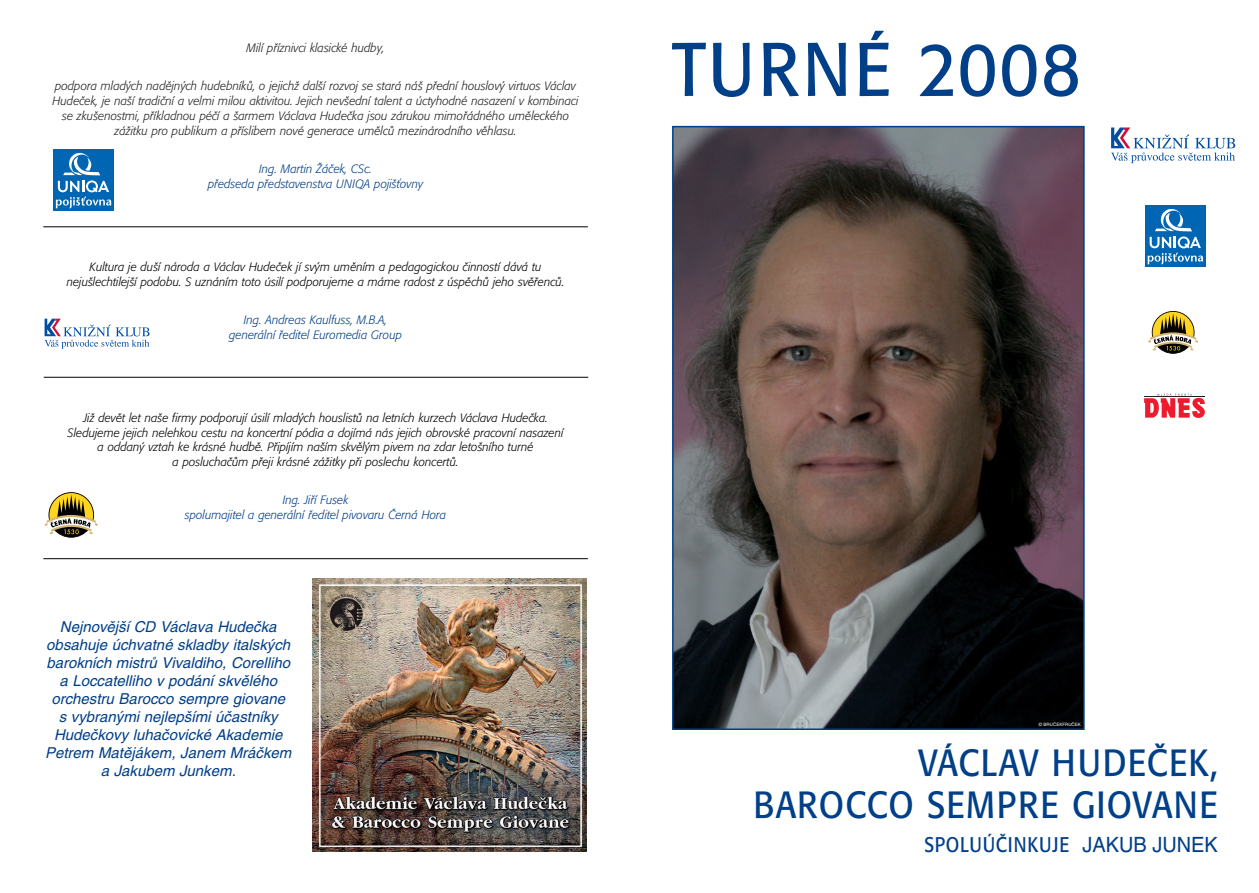
<style>
.page{position:relative;width:1259px;height:893px;background:#fff}
.page>*{position:absolute;margin:0;border:0;box-sizing:border-box;transform-origin:0 0}
.t1{font:75px "Formata CE";letter-spacing:.035em;color:#013f88;scale:.9 1}
.t2{font:37.5px/42px "Formata CE";letter-spacing:.035em;color:#013f88;text-align:right;scale:.9 1}
.t3{font:21px "Formata CE";letter-spacing:.035em;color:#013f88;scale:.86 1}
.t4{font:italic 15px/18px "Helvetica CE";color:#013f88;text-align:center}
.t5{font:italic 300 12px/14.9px "Formata CE";color:#000;text-align:center}
.t6{font:italic 300 12px/14.9px "Formata CE";color:#231f20;text-align:center}
.t7{font:italic 300 12px/14.9px "Formata CE";color:#013f88;text-align:center}
.t8{font:4.5px "Helvetica CE";color:#fff}
.s1{font-family:"Helvetica CE"}
</style>
<div class="page">
<img style="left:675px;top:129px;width:406px;height:598px">
<div style="left:672px;top:126px;width:412px;height:604px;border:2px solid #013f88"></div>
<svg style="left:45px;top:318px;width:105px;height:31px"></svg>
<hr style="left:43px;top:226px;width:545px;height:1px;background:#000">
<hr style="left:44px;top:377px;width:544px;height:1px;background:#000">
<hr style="left:43px;top:558px;width:545px;height:1px;background:#000">
<img style="left:313px;top:578px;width:273px;height:273px">
<div style="left:53px;top:150px;width:61px;height:61px;background:#0066b3"></div>
<svg style="left:56px;top:152px;width:55px;height:56px"></svg>
<svg style="left:45px;top:492px;width:53px;height:45px"></svg>
<svg style="left:1111px;top:127px;width:124px;height:36px"></svg>
<svg style="left:1148px;top:311px;width:50px;height:43px"></svg>
<div style="left:1144px;top:206px;width:61px;height:61px;background:#0066b3"></div>
<svg style="left:1147px;top:209px;width:56px;height:55px"></svg>
<svg style="left:1144px;top:393px;width:60px;height:25px"></svg>
<p class="t6" style="left:247px;top:41px;width:139px">Milí pfiíznivci klasické hudby,</p>
<p class="t6" style="left:52px;top:79px;width:528px">podpora mlad˘ch nadûjn˘ch hudebníkÛ, o jejichÏ dal‰í rozvoj se stará ná‰ pfiední houslov˘ virtuos Václav Hudeãek, je na‰í tradiãní a velmi milou aktivitou. Jejich nev‰ední talent a úctyhodné nasazení v kombinaci se zku‰enostmi, pfiíkladnou péãí a ‰armem Václava Hudeãka jsou zárukou mimofiádného umûleckého záÏitku pro publikum a pfiíslibem nové generace umûlcÛ mezinárodního vûhlasu.</p>
<p class="t7" style="left:208px;top:162px;width:217px">Ing. Martin Îáãek, CSc.<br>pfiedseda pfiedstavenstva UNIQA poji‰Èovny</p>
<p class="t5" style="left:67px;top:261px;width:499px">Kultura je du‰í národa a Václav Hudeãek jí sv˘m umûním a pedagogickou ãinností dává tu neju‰lechtilej‰í podobu. S uznáním toto úsilí podporujeme a máme radost z úspûchÛ jeho svûfiencÛ.</p>
<p class="t7" style="left:229px;top:314px;width:174px">Ing. Andreas Kaulfuss, M.B.A, generální fieditel Euromedia Group</p>
<p class="t5" style="left:68px;top:411px;width:497px">JiÏ devût let na‰e firmy podporují úsilí mlad˘ch houslistÛ na letních kurzech Václava Hudeãka.<br>Sledujeme jejich nelehkou cestu na koncertní pódia a dojímá nás jejich obrovské pracovní nasazení a oddan˘ vztah ke krásné hudbû. Pfiipíjím na‰ím skvûl˘m pivem na zdar leto‰ního turné<br>a posluchaãÛm pfieji krásné záÏitky pfii poslechu koncertÛ.</p>
<p class="t7" style="left:185px;top:493px;width:263px">Ing. Jifií Fusek<br>spolumajitel a generální fieditel pivovaru âerná Hora</p>
<p class="t4" style="left:45px;top:619px;width:248px">Nejnovûj‰í CD Václava Hudeãka obsahuje úchvatné skladby italsk˘ch barokních mistrÛ Vivaldiho, Corelliho a Loccatelliho v podání skvûlého orchestru Barocco sempre giovane<br>s vybran˘mi nejlep‰ími úãastníky<br>Hudeãkovy luhaãovické Akademie<br>Petrem Matûjákem, Janem Mráãkem a Jakubem Junkem.</p>
<h1 class="t1" style="left:672px;top:38px;width:455px">TURNÉ 2008</h1>
<p class="t8" style="left:1038px;top:722px;width:43px">© BRUâEKFRUâEK</p>
<h2 class="t2" style="left:753px;top:744px;width:517px">VÁCLAV HUDEâEK,<br>BAROCCO SEMPRE GIOVANE</h2>
<h3 class="t3" style="left:924px;top:835px;width:343px">SPOLUÚâINKUJE <span class="s1">JAKUB JUNEK</span></h3>
</div>
